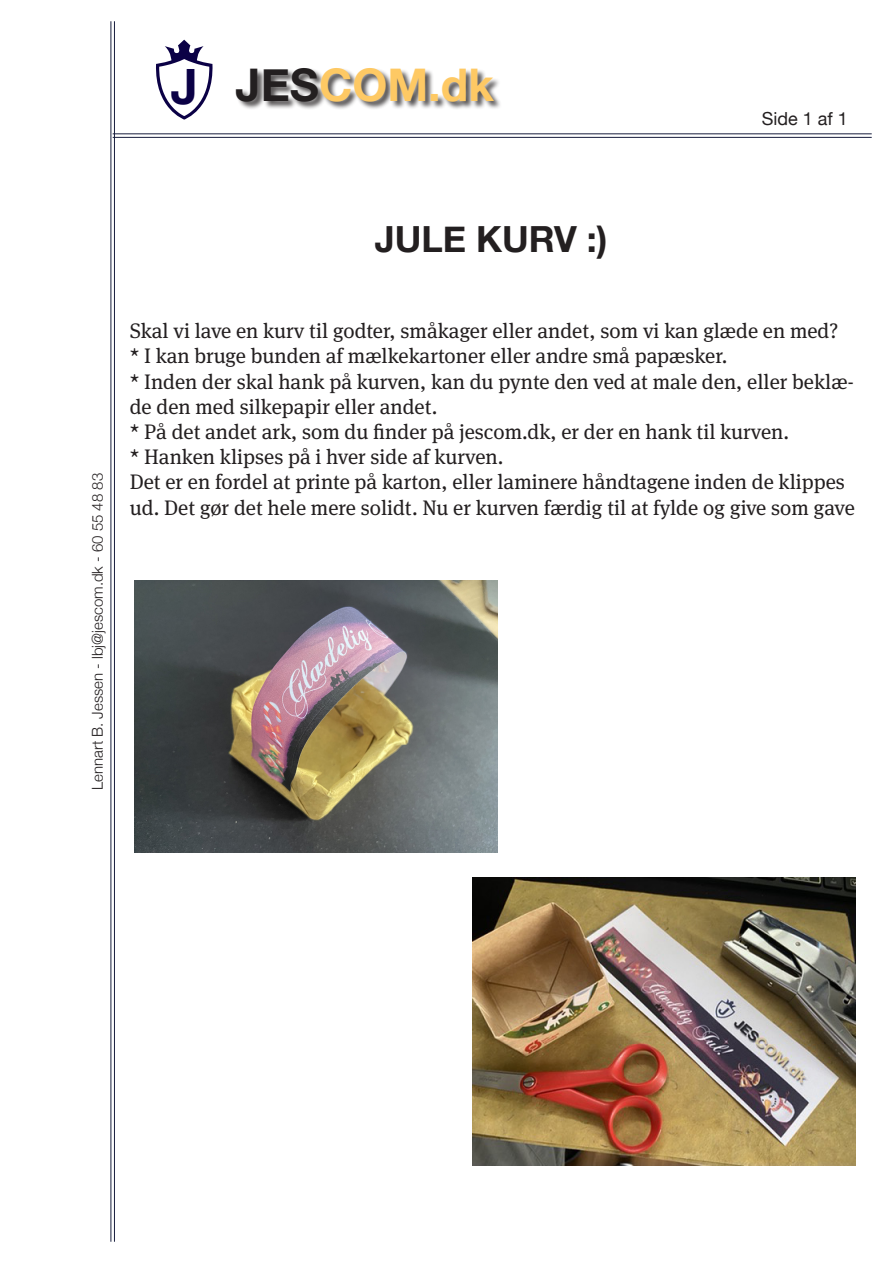
<style>
.page{position:relative;width:893px;height:1263px;background:#fff}
.page>*{position:absolute;margin:0;border:0;box-sizing:border-box;transform-origin:0 0}
.t1{font:700 45px "Helvetica Neue";color:#fec964}
.t2{font:700 36px "Helvetica Neue";color:#231f20}
.t3{font:21px/25.2px "Meta Serif Pro";color:#231f20}
.t4{font:18px "Helvetica Neue";color:#231f20}
.t5{font:300 15px "Helvetica Neue";color:#231f20}
.s1{font-size:48.75px;color:#0b0146}
.s2{color:#231f20}
</style>
<div class="page">
<div style="left:236px;top:68px;width:266px;height:42px;background:#231f20;opacity:.75"></div>
<svg style="left:156px;top:40px;width:57px;height:80px"></svg>
<hr style="left:113px;top:133px;width:759px;height:1px;background:#171d3d">
<hr style="left:113px;top:137px;width:759px;height:1px;background:#171d3d">
<hr style="left:111px;top:21px;width:1px;height:1221px;background:#171d3d">
<hr style="left:114px;top:21px;width:1px;height:1221px;background:#171d3d">
<img style="left:135px;top:580px;width:362px;height:273px">
<img style="left:472px;top:877px;width:383px;height:288px">
<h1 class="t1" style="left:171px;top:50px;width:325px"><span class="s1">J</span> <span class="s2">JES</span>COM.dk</h1>
<p class="t4" style="left:762px;top:106px;width:88px">Side 1 af 1</p>
<p class="t2" style="left:375px;top:211px;width:234px">JULE KURV :)</p>
<p class="t5" style="left:85px;top:790px;width:318px;rotate:-90deg">Lennart B. Jessen - lbj@jescom.dk - 60 55 48 83</p>
<p class="t3" style="left:130px;top:317px;width:710px">Skal vi lave en kurv til godter, småkager eller andet, som vi kan glæde en med?</p>
<p class="t3" style="left:130px;top:342px;width:599px">* I kan bruge bunden af mælkekartoner eller andre små papæsker.</p>
<p class="t3" style="left:130px;top:368px;width:726px">* Inden der skal hank på kurven, kan du pynte den ved at male den, eller beklæ&shy;de den med silkepapir eller andet.</p>
<p class="t3" style="left:130px;top:418px;width:661px">* På det andet ark, som du finder på jescom.dk, er der en hank til kurven.</p>
<p class="t3" style="left:130px;top:443px;width:375px">* Hanken klipses på i hver side af kurven.</p>
<p class="t3" style="left:130px;top:468px;width:727px">Det er en fordel at printe på karton, eller laminere håndtagene inden de klippes ud. Det gør det hele mere solidt. Nu er kurven færdig til at fylde og give som gave</p>
</div>
